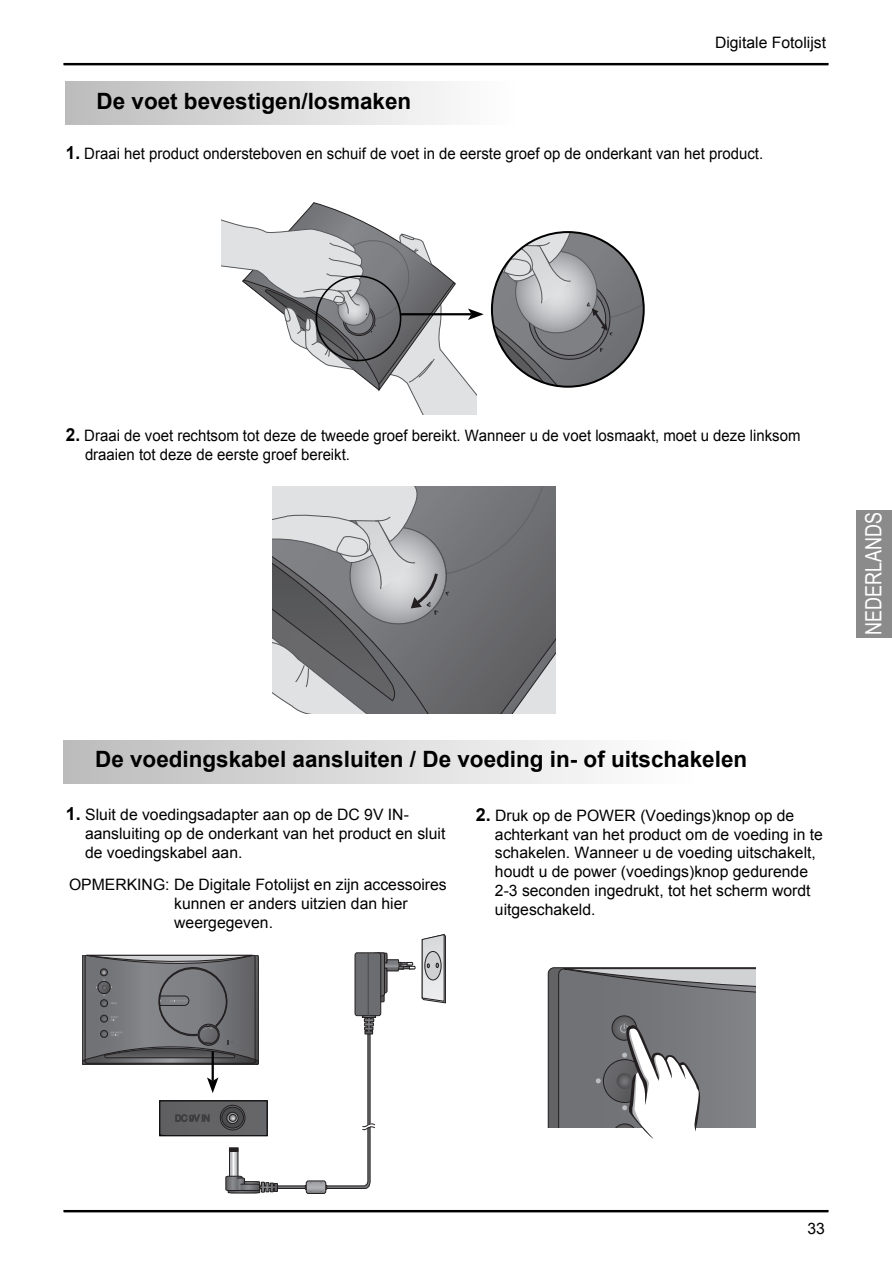
<style>
.page{position:relative;width:892px;height:1275px;background:#fff}
.page>*{position:absolute;margin:0;border:0;box-sizing:border-box;transform-origin:0 0}
.t1{font:700 22.5px "Arial";color:#000}
.t2{font:22.5px "Arial";color:#fff;scale:.8 1}
.t3{font:15.75px/18.9px "Arial";color:#000}
.t4{font:15.75px/18.9px "Arial";color:#000;scale:.95 1}
.s1{font-weight:700;font-size:18px}
</style>
<div class="page">
<div style="left:856px;top:510px;width:35px;height:127px;background:#8b8b8b"></div>
<hr style="left:64px;top:1209px;width:764px;height:3px;background:#000">
<hr style="left:64px;top:63px;width:764px;height:2px;background:#000">
<div style="left:65px;top:81px;width:459px;height:43px;background:linear-gradient(to right,#bcbcbc,#fff)"></div>
<svg style="left:222px;top:203px;width:262px;height:211px"></svg>
<svg style="left:492px;top:232px;width:151px;height:154px"></svg>
<svg style="left:272px;top:486px;width:283px;height:227px;background:#898a8c"></svg>
<svg style="left:548px;top:967px;width:207px;height:171px"></svg>
<div style="left:64px;top:740px;width:640px;height:43px;background:linear-gradient(to right,#bcbcbc,#fff)"></div>
<svg style="left:422px;top:934px;width:23px;height:69px;background:#bebec0"></svg>
<svg style="left:82px;top:952px;width:333px;height:241px"></svg>
<div style="left:159px;top:1100px;width:109px;height:36px;border:1px solid #000"></div>
<p class="t3" style="left:715px;top:33px;width:113px">Digitale Fotolijst</p>
<p class="t1" style="left:97px;top:88px;width:316px">De voet bevestigen/losmaken</p>
<p class="t4" style="left:66px;top:144px;width:735px"><span class="s1">1.</span> Draai het product ondersteboven en schuif de voet in de eerste groef op de onderkant van het product.</p>
<p class="t4" style="left:85px;top:426px;width:754px;text-indent:-19px"><span class="s1">2.</span> Draai de voet rechtsom tot deze de tweede groef bereikt. Wanneer u de voet losmaakt, moet u deze linksom draaien tot deze de eerste groef bereikt.</p>
<p class="t2" style="left:861px;top:635px;width:155px;rotate:-90deg">NEDERLANDS</p>
<p class="t1" style="left:95px;top:746px;width:653px">De voedingskabel aansluiten / De voeding in- of uitschakelen</p>
<p class="t3" style="left:85px;top:805px;width:362px;text-indent:-19px"><span class="s1">1.</span> Sluit de voedingsadapter aan op de DC 9V IN&shy;aansluiting op de onderkant van het product en sluit de voedingskabel aan.</p>
<p class="t3" style="left:174px;top:874px;width:274px;text-indent:-105px">OPMERKING: De Digitale Fotolijst en zijn accessoires kunnen er anders uitzien dan hier weergegeven.</p>
<p class="t3" style="left:495px;top:805px;width:329px;text-indent:-19px"><span class="s1">2.</span> Druk op de POWER (Voedings)knop op de achterkant van het product om de voeding in te schakelen. Wanneer u de voeding uitschakelt, houdt u de power (voedings)knop gedurende 2-3 seconden ingedrukt, tot het scherm wordt uitgeschakeld.</p>
<p class="t3" style="left:807px;top:1218px;width:19px">0133</p>
</div>
